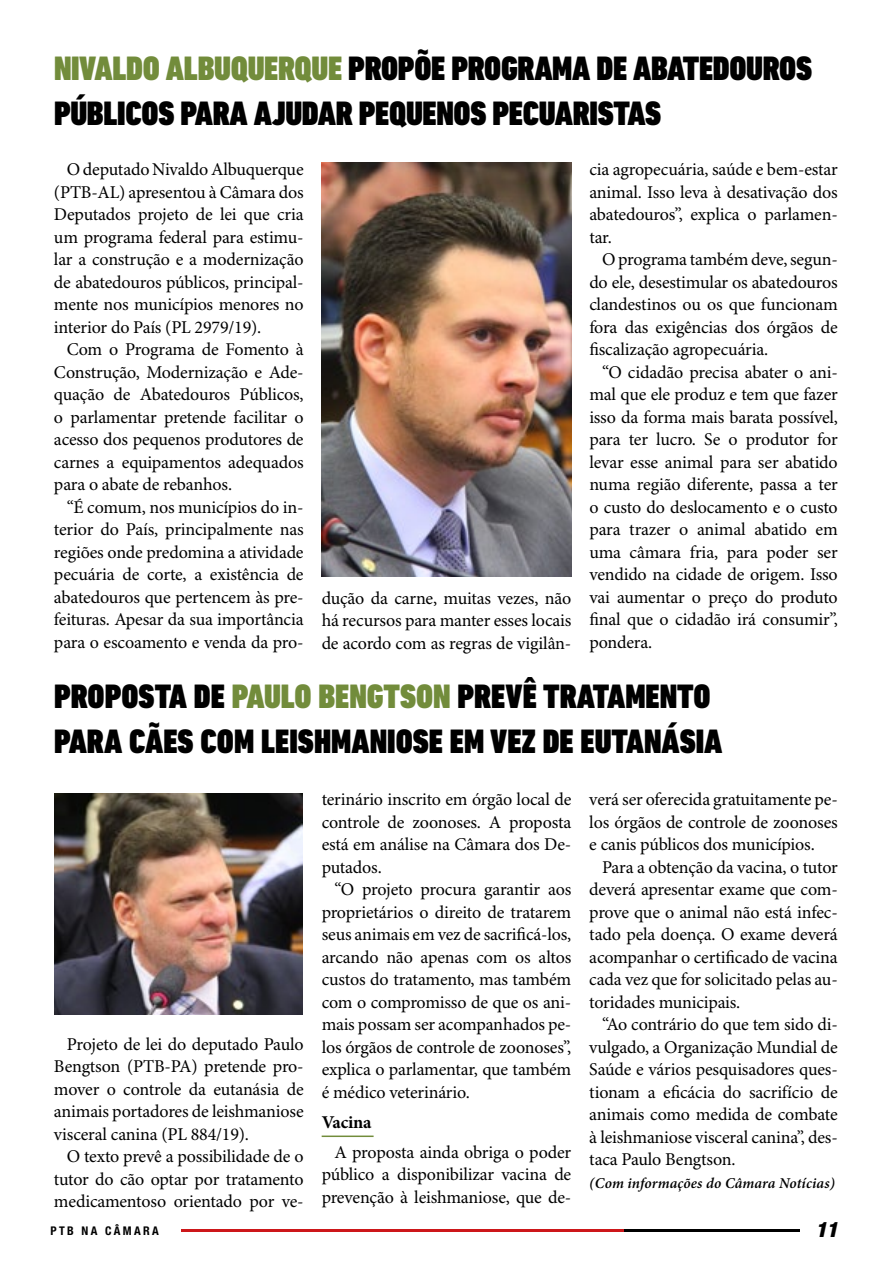
<style>
.page{position:relative;width:893px;height:1263px;background:#fff}
.page>*{position:absolute;margin:0;border:0;box-sizing:border-box;transform-origin:0 0}
.t1{font:900 condensed 34.5px/45px "DIN Next LT Pro";letter-spacing:-.01em;color:#000}
.t2{font:italic 900 condensed 21px "Helvetica Neue LT Std";color:#000}
.t3{font:18px/22.5px "Minion Pro";letter-spacing:-.01em;color:#000;text-align:justify}
.t4{font:700 18px "Minion Pro";letter-spacing:-.01em;color:#000}
.t5{font:italic 600 15px "Minion Pro";letter-spacing:.005em;color:#000}
.t6{font:700 condensed 12px "Helvetica Neue LT Std";letter-spacing:.2em;color:#000}
.s1{color:#728c3b}
</style>
<div class="page">
<hr style="left:357px;top:1229px;width:443px;height:3px;background:#000">
<hr style="left:181px;top:1229px;width:442px;height:3px;background:#cd171a">
<img style="left:322px;top:162px;width:249px;height:414px">
<hr style="left:322px;top:1135px;width:52px;height:2px;background:#728c3b">
<img style="left:54px;top:794px;width:248px;height:221px">
<h1 class="t1" style="left:54px;top:46px;width:760px"><span class="s1">NIVALDO ALBUQUERQUE</span> PROPÕE PROGRAMA DE ABATEDOUROS<br>PÚBLICOS PARA AJUDAR PEQUENOS PECUARISTAS</h1>
<p class="t3" style="left:54px;top:159px;width:251px;text-indent:13px">O deputado Nivaldo Albuquerque (PTB-AL) apresentou à Câmara dos Deputados projeto de lei que cria um programa federal para estimu&shy;lar a construção e a modernização de abatedouros públicos, principal&shy;mente nos municípios menores no interior do País (PL 2979/19).</p>
<p class="t3" style="left:54px;top:339px;width:251px;text-indent:13px">Com o Programa de Fomento à Construção, Modernização e Ade&shy;quação de Abatedouros Públicos, o parlamentar pretende facilitar o acesso dos pequenos produtores de carnes a equipamentos adequados para o abate de rebanhos.</p>
<p class="t3" style="left:54px;top:496px;width:251px;text-indent:13px">“É comum, nos municípios do in&shy;terior do País, principalmente nas regiões onde predomina a atividade pecuária de corte, a existência de abatedouros que pertencem às pre&shy;feituras. Apesar da sua importância para o escoamento e venda da pro-</p>
<p class="t3" style="left:322px;top:588px;width:251px">dução da carne, muitas vezes, não há recursos para manter esses locais de acordo com as regras de vigilân-</p>
<p class="t3" style="left:589px;top:159px;width:250px">cia agropecuária, saúde e bem-estar animal. Isso leva à desativação dos abatedouros”, explica o parlamen&shy;tar.</p>
<p class="t3" style="left:589px;top:249px;width:250px;text-indent:13px">O programa também deve, segun&shy;do ele, desestimular os abatedouros clandestinos ou os que funcionam fora das exigências dos órgãos de fiscalização agropecuária.</p>
<p class="t3" style="left:589px;top:361px;width:250px;text-indent:13px">“O cidadão precisa abater o ani&shy;mal que ele produz e tem que fazer isso da forma mais barata possível, para ter lucro. Se o produtor for levar esse animal para ser abatido numa região diferente, passa a ter o custo do deslocamento e o custo para trazer o animal abatido em uma câmara fria, para poder ser vendido na cidade de origem. Isso vai aumentar o preço do produto final que o cidadão irá consumir”, pondera.</p>
<h1 class="t1" style="left:54px;top:674px;width:670px">PROPOSTA DE <span class="s1">PAULO BENGTSON</span> PREVÊ TRATAMENTO<br>PARA CÃES COM LEISHMANIOSE EM VEZ DE EUTANÁSIA</h1>
<p class="t3" style="left:54px;top:1033px;width:251px;text-indent:13px">Projeto de lei do deputado Paulo Bengtson (PTB-PA) pretende pro&shy;mover o controle da eutanásia de animais portadores de leishmaniose visceral canina (PL 884/19).</p>
<p class="t3" style="left:54px;top:1146px;width:251px;text-indent:13px">O texto prevê a possibilidade de o tutor do cão optar por tratamento medicamentoso orientado por ve-</p>
<p class="t3" style="left:322px;top:789px;width:251px">terinário inscrito em órgão local de controle de zoonoses. A proposta está em análise na Câmara dos De&shy;putados.</p>
<p class="t3" style="left:322px;top:879px;width:251px;text-indent:13px">“O projeto procura garantir aos proprietários o direito de tratarem seus animais em vez de sacrificá-los, arcando não apenas com os altos custos do tratamento, mas também com o compromisso de que os ani&shy;mais possam ser acompanhados pe&shy;los órgãos de controle de zoonoses”, explica o parlamentar, que também é médico veterinário.</p>
<p class="t4" style="left:322px;top:1109px;width:52px">Vacina</p>
<p class="t3" style="left:322px;top:1141px;width:251px;text-indent:13px">A proposta ainda obriga o poder público a disponibilizar vacina de prevenção à leishmaniose, que de-</p>
<p class="t3" style="left:589px;top:789px;width:250px">verá ser oferecida gratuitamente pe&shy;los órgãos de controle de zoonoses e canis públicos dos municípios.</p>
<p class="t3" style="left:589px;top:856px;width:250px;text-indent:13px">Para a obtenção da vacina, o tutor deverá apresentar exame que com&shy;prove que o animal não está infec&shy;tado pela doença. O exame deverá acompanhar o certificado de vacina cada vez que for solicitado pelas au&shy;toridades municipais.</p>
<p class="t3" style="left:589px;top:1014px;width:250px;text-indent:13px">“Ao contrário do que tem sido di&shy;vulgado, a Organização Mundial de Saúde e vários pesquisadores ques&shy;tionam a eficácia do sacrifício de animais como medida de combate à leishmaniose visceral canina”, des&shy;taca Paulo Bengtson.</p>
<p class="t5" style="left:589px;top:1172px;width:247px">(Com informações do Câmara Notícias)</p>
<p class="t6" style="left:50px;top:1223px;width:110px">PTB NA CÂMARA</p>
<p class="t2" style="left:816px;top:1216px;width:23px">11</p>
</div>
